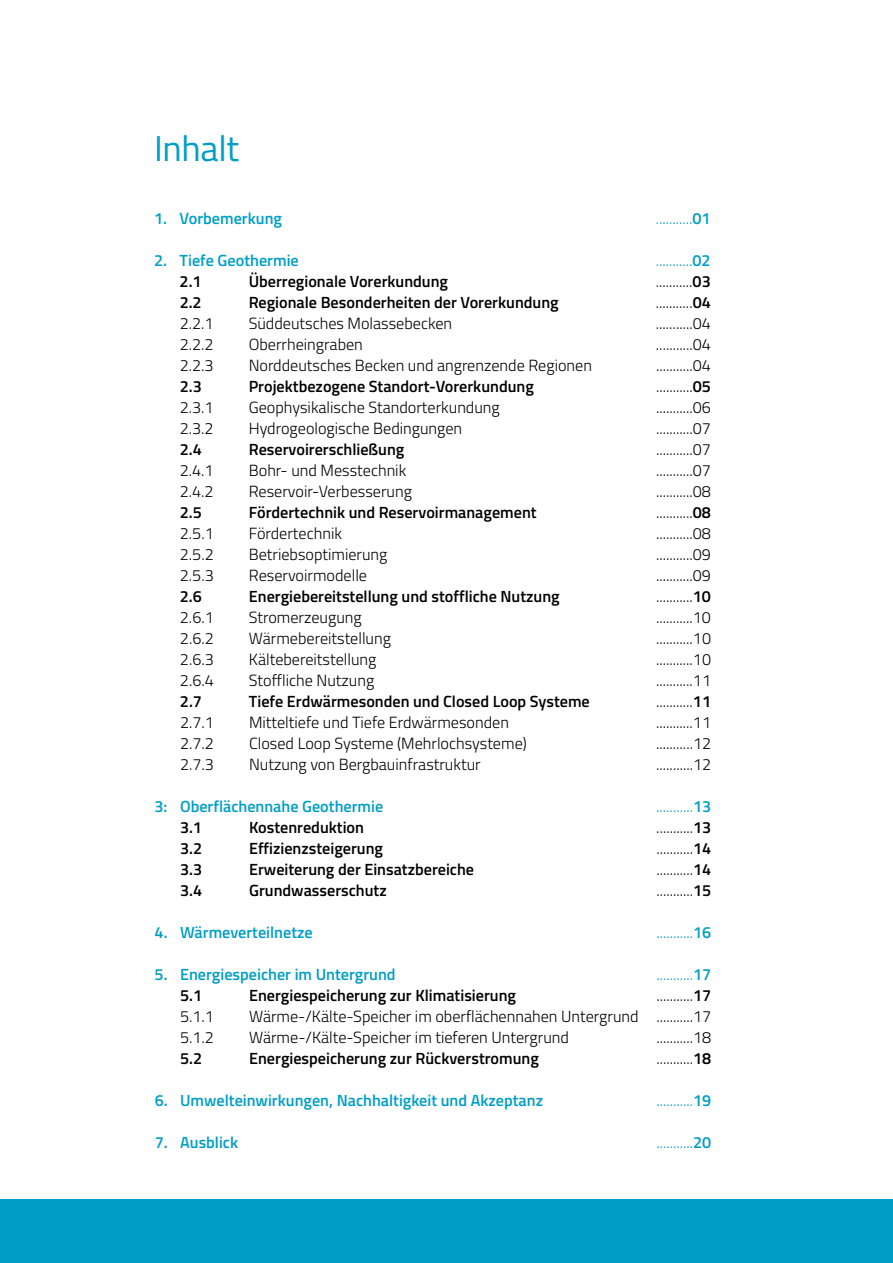
<style>
.page{position:relative;width:893px;height:1263px;background:#fff}
.page>*{position:absolute;margin:0;border:0;box-sizing:border-box;transform-origin:0 0}
.t1{font:36px "Titillium";letter-spacing:-.01em;color:#009ec7}
.t2{font:300 16.2px "Titillium";color:#000}
.t3{font:600 16.2px "Titillium";color:#000}
.t4{font:600 16.2px "Titillium";color:#009ec7}
.t5{font:300 16.2px "Titillium";color:#009ec7}
.s1{font-weight:600}
</style>
<div class="page">
<div style="left:0;top:1199px;width:893px;height:64px;background:#009ec7"></div>
<h1 class="t1" style="left:154px;top:122px;width:86px">Inhalt</h1>
<p class="t4" style="left:154px;top:206px;width:129px">1. Vorbemerkung</p>
<p class="t5" style="left:656px;top:206px;width:56px">...........<span class="s1">01</span></p>
<p class="t4" style="left:154px;top:248px;width:146px">2. Tiefe Geothermie</p>
<p class="t5" style="left:656px;top:248px;width:56px">...........<span class="s1">02</span></p>
<p class="t3" style="left:180px;top:269px;width:24px">2.1</p>
<p class="t3" style="left:249px;top:269px;width:201px">Überregionale Vorerkundung</p>
<p class="t2" style="left:656px;top:269px;width:56px">...........<span class="s1">03</span></p>
<p class="t3" style="left:180px;top:290px;width:24px">2.2</p>
<p class="t3" style="left:249px;top:290px;width:312px">Regionale Besonderheiten der Vorerkundung</p>
<p class="t2" style="left:656px;top:290px;width:56px">...........<span class="s1">04</span></p>
<p class="t2" style="left:180px;top:311px;width:35px">2.2.1</p>
<p class="t2" style="left:249px;top:311px;width:205px">Süddeutsches Molassebecken</p>
<p class="t2" style="left:656px;top:311px;width:56px">...........04</p>
<p class="t2" style="left:180px;top:332px;width:35px">2.2.2</p>
<p class="t2" style="left:249px;top:332px;width:116px">Oberrheingraben</p>
<p class="t2" style="left:656px;top:332px;width:56px">...........04</p>
<p class="t2" style="left:180px;top:353px;width:35px">2.2.3</p>
<p class="t2" style="left:249px;top:353px;width:345px">Norddeutsches Becken und angrenzende Regionen</p>
<p class="t2" style="left:656px;top:353px;width:56px">...........04</p>
<p class="t3" style="left:180px;top:374px;width:24px">2.3</p>
<p class="t3" style="left:249px;top:374px;width:287px">Projektbezogene Standort-Vorerkundung</p>
<p class="t2" style="left:656px;top:374px;width:56px">...........<span class="s1">05</span></p>
<p class="t2" style="left:180px;top:395px;width:35px">2.3.1</p>
<p class="t2" style="left:249px;top:395px;width:253px">Geophysikalische Standorterkundung</p>
<p class="t2" style="left:656px;top:395px;width:56px">...........06</p>
<p class="t2" style="left:180px;top:416px;width:35px">2.3.2</p>
<p class="t2" style="left:249px;top:416px;width:215px">Hydrogeologische Bedingungen</p>
<p class="t2" style="left:656px;top:416px;width:56px">...........07</p>
<p class="t3" style="left:180px;top:437px;width:24px">2.4</p>
<p class="t3" style="left:249px;top:437px;width:157px">Reservoirerschließung</p>
<p class="t2" style="left:656px;top:437px;width:56px">...........07</p>
<p class="t2" style="left:180px;top:458px;width:35px">2.4.1</p>
<p class="t2" style="left:249px;top:458px;width:159px">Bohr- und Messtechnik</p>
<p class="t2" style="left:656px;top:458px;width:56px">...........07</p>
<p class="t2" style="left:180px;top:479px;width:35px">2.4.2</p>
<p class="t2" style="left:249px;top:479px;width:165px">Reservoir-Verbesserung</p>
<p class="t2" style="left:656px;top:479px;width:56px">...........08</p>
<p class="t3" style="left:180px;top:500px;width:24px">2.5</p>
<p class="t3" style="left:249px;top:500px;width:289px">Fördertechnik und Reservoirmanagement</p>
<p class="t2" style="left:656px;top:500px;width:56px">...........<span class="s1">08</span></p>
<p class="t2" style="left:180px;top:521px;width:35px">2.5.1</p>
<p class="t2" style="left:249px;top:521px;width:95px">Fördertechnik</p>
<p class="t2" style="left:656px;top:521px;width:56px">...........08</p>
<p class="t2" style="left:180px;top:542px;width:35px">2.5.2</p>
<p class="t2" style="left:249px;top:542px;width:140px">Betriebsoptimierung</p>
<p class="t2" style="left:656px;top:542px;width:56px">...........09</p>
<p class="t2" style="left:180px;top:563px;width:35px">2.5.3</p>
<p class="t2" style="left:249px;top:563px;width:120px">Reservoirmodelle</p>
<p class="t2" style="left:656px;top:563px;width:56px">...........09</p>
<p class="t3" style="left:180px;top:584px;width:24px">2.6</p>
<p class="t3" style="left:249px;top:584px;width:312px">Energiebereitstellung und stoffliche Nutzung</p>
<p class="t2" style="left:656px;top:584px;width:56px">...........<span class="s1">10</span></p>
<p class="t2" style="left:180px;top:605px;width:35px">2.6.1</p>
<p class="t2" style="left:249px;top:605px;width:114px">Stromerzeugung</p>
<p class="t2" style="left:656px;top:605px;width:56px">...........10</p>
<p class="t2" style="left:180px;top:626px;width:35px">2.6.2</p>
<p class="t2" style="left:249px;top:626px;width:144px">Wärmebereitstellung</p>
<p class="t2" style="left:656px;top:626px;width:56px">...........10</p>
<p class="t2" style="left:180px;top:647px;width:35px">2.6.3</p>
<p class="t2" style="left:249px;top:647px;width:129px">Kältebereitstellung</p>
<p class="t2" style="left:656px;top:647px;width:56px">...........10</p>
<p class="t2" style="left:180px;top:668px;width:35px">2.6.4</p>
<p class="t2" style="left:249px;top:668px;width:127px">Stoffliche Nutzung</p>
<p class="t2" style="left:656px;top:668px;width:56px">...........11</p>
<p class="t3" style="left:180px;top:689px;width:24px">2.7</p>
<p class="t3" style="left:249px;top:689px;width:342px">Tiefe Erdwärmesonden und Closed Loop Systeme</p>
<p class="t2" style="left:656px;top:689px;width:56px">...........<span class="s1">11</span></p>
<p class="t2" style="left:180px;top:710px;width:35px">2.7.1</p>
<p class="t2" style="left:249px;top:710px;width:262px">Mitteltiefe und Tiefe Erdwärmesonden</p>
<p class="t2" style="left:656px;top:710px;width:56px">...........11</p>
<p class="t2" style="left:180px;top:731px;width:35px">2.7.2</p>
<p class="t2" style="left:249px;top:731px;width:279px">Closed Loop Systeme (Mehrlochsysteme)</p>
<p class="t2" style="left:656px;top:731px;width:56px">...........12</p>
<p class="t2" style="left:180px;top:752px;width:35px">2.7.3</p>
<p class="t2" style="left:249px;top:752px;width:233px">Nutzung von Bergbauinfrastruktur</p>
<p class="t2" style="left:656px;top:752px;width:56px">...........12</p>
<p class="t4" style="left:155px;top:794px;width:230px">3: Oberflächennahe Geothermie</p>
<p class="t5" style="left:656px;top:794px;width:56px">...........<span class="s1">13</span></p>
<p class="t3" style="left:180px;top:815px;width:24px">3.1</p>
<p class="t3" style="left:249px;top:815px;width:117px">Kostenreduktion</p>
<p class="t2" style="left:656px;top:815px;width:56px">...........<span class="s1">13</span></p>
<p class="t3" style="left:180px;top:836px;width:24px">3.2</p>
<p class="t3" style="left:249px;top:836px;width:136px">Effizienzsteigerung</p>
<p class="t2" style="left:656px;top:836px;width:56px">...........<span class="s1">14</span></p>
<p class="t3" style="left:180px;top:857px;width:24px">3.3</p>
<p class="t3" style="left:249px;top:857px;width:227px">Erweiterung der Einsatzbereiche</p>
<p class="t2" style="left:656px;top:857px;width:56px">...........<span class="s1">14</span></p>
<p class="t3" style="left:180px;top:878px;width:24px">3.4</p>
<p class="t3" style="left:249px;top:878px;width:139px">Grundwasserschutz</p>
<p class="t2" style="left:656px;top:878px;width:56px">...........<span class="s1">15</span></p>
<p class="t4" style="left:155px;top:920px;width:160px">4. Wärmeverteilnetze</p>
<p class="t5" style="left:656px;top:920px;width:56px">...........<span class="s1">16</span></p>
<p class="t4" style="left:155px;top:962px;width:242px">5. Energiespeicher im Untergrund</p>
<p class="t5" style="left:656px;top:962px;width:56px">...........<span class="s1">17</span></p>
<p class="t3" style="left:180px;top:983px;width:24px">5.1</p>
<p class="t3" style="left:249px;top:983px;width:268px">Energiespeicherung zur Klimatisierung</p>
<p class="t2" style="left:656px;top:983px;width:56px">...........<span class="s1">17</span></p>
<p class="t2" style="left:180px;top:1004px;width:35px">5.1.1</p>
<p class="t2" style="left:249px;top:1004px;width:464px">Wärme-/Kälte-Speicher im oberflächennahen Untergrund ...........17</p>
<p class="t2" style="left:180px;top:1025px;width:35px">5.1.2</p>
<p class="t2" style="left:249px;top:1025px;width:321px">Wärme-/Kälte-Speicher im tieferen Untergrund</p>
<p class="t2" style="left:656px;top:1025px;width:56px">...........18</p>
<p class="t3" style="left:180px;top:1046px;width:24px">5.2</p>
<p class="t3" style="left:249px;top:1046px;width:291px">Energiespeicherung zur Rückverstromung</p>
<p class="t2" style="left:656px;top:1046px;width:56px">...........<span class="s1">18</span></p>
<p class="t4" style="left:155px;top:1088px;width:390px">6. Umwelteinwirkungen, Nachhaltigkeit und Akzeptanz</p>
<p class="t5" style="left:656px;top:1088px;width:56px">...........<span class="s1">19</span></p>
<p class="t4" style="left:155px;top:1130px;width:85px">7. Ausblick</p>
<p class="t5" style="left:656px;top:1130px;width:56px">...........<span class="s1">20</span></p>
</div>
